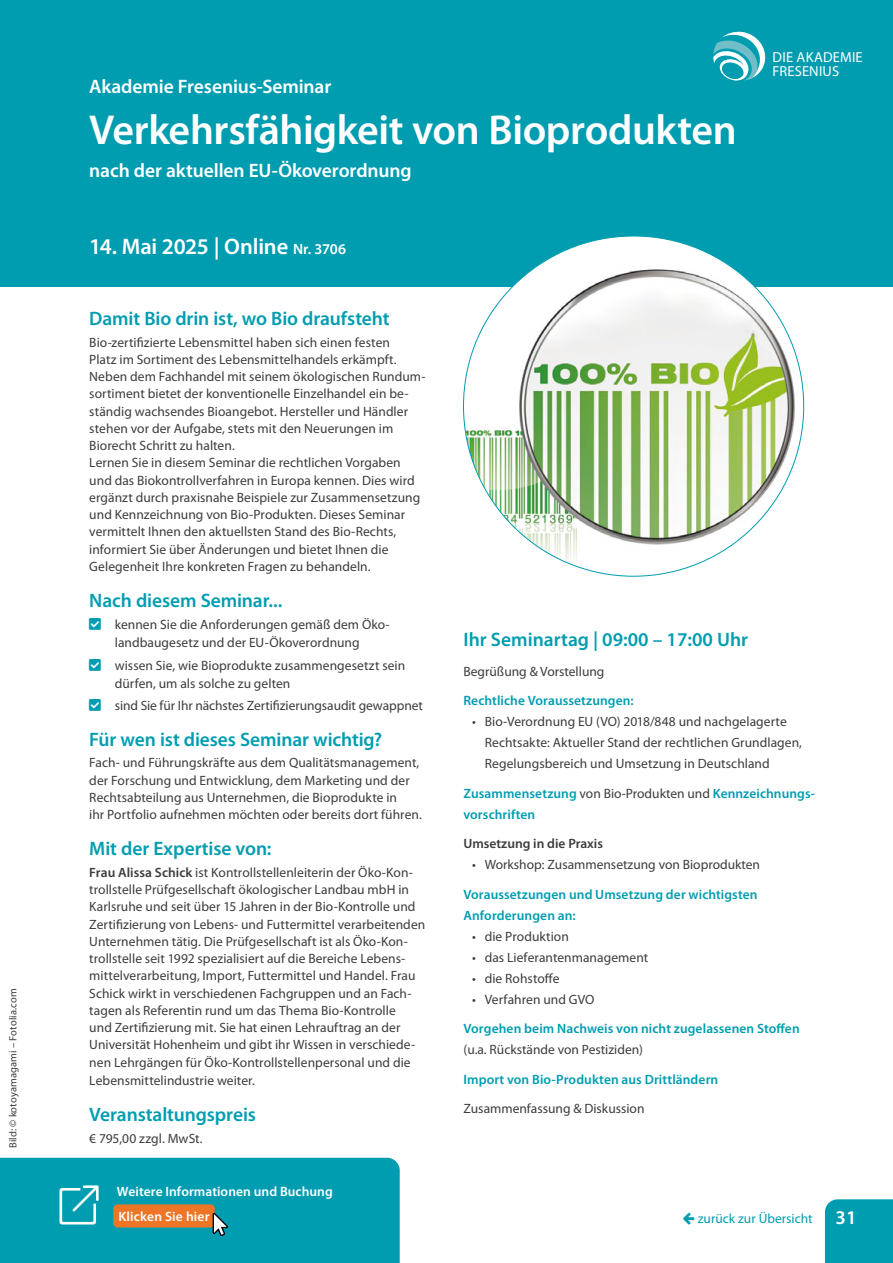
<style>
.page{position:relative;width:893px;height:1263px;background:#fff}
.page>*{position:absolute;margin:0;border:0;box-sizing:border-box;transform-origin:0 0}
.Seminartitel{font:600 42px "Myriad Pro";letter-spacing:-.01em;color:#fff}
.t1{font:600 22.5px "Myriad Pro";letter-spacing:-.01em;color:#fff}
.t2{font:600 19.5px "Myriad Pro";letter-spacing:-.005em;color:#009db1}
.t3{font:600 19.5px "Myriad Pro";letter-spacing:-.005em;color:#fff}
.t4{font:14.55px/14.5px "Myriad Pro";letter-spacing:.01em;color:#fff}
.t5{font:13.5px/17.2px "Myriad Pro";letter-spacing:.005em;color:#3c3c3b}
.t6{font:600 13.5px/21px "Myriad Pro";letter-spacing:.005em;color:#009db1}
.t7{font:600 13.5px "Myriad Pro";letter-spacing:.005em;color:#fff}
.t8{font:600 13.5px "Myriad Pro";color:#3c3c3b}
.t9{font:13.5px "Myriad Pro";color:#009db1}
.t10{font:10.5px "Myriad Pro";letter-spacing:.01em;color:#3c3c3b}
.s1{font-size:15px}
.s2{font-weight:600}
.s3{font-weight:400;color:#3c3c3b}
.s4{font-weight:600;font-size:19.5px;color:#fff}
</style>
<div class="page">
<div style="left:0;top:0;width:893px;height:287px;background:#009db1"></div>
<svg style="left:713px;top:32px;width:53px;height:49px"></svg>
<img style="left:463px;top:236px;width:341px;height:340px;border-radius:170px">
<div style="left:825px;top:1199px;width:68px;height:64px;background:#009db1"></div>
<svg style="left:0;top:1158px;width:400px;height:105px;background:#119caa"></svg>
<p class="t10" style="left:6px;top:1148px;width:161px;rotate:-90deg">Bild: © kotoyamagami – Fotolia.com</p>
<p class="t3" style="left:89px;top:74px;width:244px">Akademie Fresenius-Seminar</p>
<p class="Seminartitel" style="left:89px;top:103px;width:649px">Verkehrsfähigkeit von Bioprodukten</p>
<p class="t3" style="left:89px;top:158px;width:324px">nach der aktuellen EU-Ökoverordnung</p>
<p class="t1" style="left:89px;top:232px;width:258px">14. Mai 2025 | Online <span class="s1">Nr. 3706</span></p>
<p class="t4" style="left:773px;top:49px;width:92px">DIE AKADEMIE<br>FRESENIUS</p>
<p class="t2" style="left:89px;top:306px;width:302px">Damit Bio drin ist, wo Bio draufsteht</p>
<p class="t5" style="left:89px;top:333px;width:338px">Bio-zertifizierte Lebensmittel haben sich einen festen<br>Platz im Sortiment des Lebensmittelhandels erkämpft.<br>Neben dem Fachhandel mit seinem ökologischen Rundum&shy;sortiment bietet der konventionelle Einzelhandel ein be&shy;ständig wachsendes Bioangebot. Hersteller und Händler stehen vor der Aufgabe, stets mit den Neuerungen im Biorecht Schritt zu halten.</p>
<p class="t5" style="left:89px;top:454px;width:332px">Lernen Sie in diesem Seminar die rechtlichen Vorgaben und das Biokontrollverfahren in Europa kennen. Dies wird ergänzt durch praxisnahe Beispiele zur Zusammensetzung und Kennzeichnung von Bio-Produkten. Dieses Seminar vermittelt Ihnen den aktuellsten Stand des Bio-Rechts, informiert Sie über Änderungen und bietet Ihnen die Gelegenheit Ihre konkreten Fragen zu behandeln.</p>
<p class="t2" style="left:89px;top:588px;width:195px">Nach diesem Seminar...</p>
<p class="t5" style="left:115px;top:615px;width:276px;line-height:18px">kennen Sie die Anforderungen gemäß dem Öko&shy;landbaugesetz und der EU-Ökoverordnung</p>
<p class="t5" style="left:115px;top:656px;width:292px;line-height:18px">wissen Sie, wie Bioprodukte zusammengesetzt sein dürfen, um als solche zu gelten</p>
<p class="t5" style="left:115px;top:696px;width:310px">sind Sie für Ihr nächstes Zertifizierungsaudit gewappnet</p>
<p class="t2" style="left:89px;top:727px;width:294px">Für wen ist dieses Seminar wichtig?</p>
<p class="t5" style="left:89px;top:754px;width:332px">Fach- und Führungskräfte aus dem Qualitätsmanagement,</p>
<p class="t5" style="left:89px;top:771px;width:322px">der Forschung und Entwicklung, dem Marketing und der</p>
<p class="t5" style="left:89px;top:788px;width:309px">Rechtsabteilung aus Unternehmen, die Bioprodukte in</p>
<p class="t5" style="left:89px;top:806px;width:334px">ihr Portfolio aufnehmen möchten oder bereits dort führen.</p>
<p class="t2" style="left:89px;top:836px;width:184px">Mit der Expertise von:</p>
<p class="t5" style="left:89px;top:863px;width:338px"><span class="s2">Frau Alissa Schick</span> ist Kontrollstellenleiterin der Öko-Kon&shy;trollstelle Prüfgesellschaft ökologischer Landbau mbH in Karlsruhe und seit über 15 Jahren in der Bio-Kontrolle und Zertifizierung von Lebens- und Futtermittel verarbeitenden Unternehmen tätig. Die Prüfgesellschaft ist als Öko-Kon&shy;trollstelle seit 1992 spezialisiert auf die Bereiche Lebens&shy;mittelverarbeitung, Import, Futtermittel und Handel. Frau Schick wirkt in verschiedenen Fachgruppen und an Fach&shy;tagen als Referentin rund um das Thema Bio-Kontrolle<br>und Zertifizierung mit. Sie hat einen Lehrauftrag an der Universität Hohenheim und gibt ihr Wissen in verschiede&shy;nen Lehrgängen für Öko-Kontrollstellenpersonal und die Lebensmittelindustrie weiter.</p>
<p class="t2" style="left:89px;top:1102px;width:168px">Veranstaltungspreis</p>
<p class="t5" style="left:89px;top:1130px;width:115px">€ 795,00 zzgl. MwSt.</p>
<p class="t7" style="left:117px;top:1182px;width:217px">Weitere Informationen und Buchung</p>
<p class="t7" style="left:118px;top:1208px;width:93px">Klicken Sie hier</p>
<p class="t2" style="left:463px;top:627px;width:286px">Ihr Seminartag | 09:00 – 17:00 Uhr</p>
<p class="t5" style="left:463px;top:662px;width:142px">Begrüßung &amp; Vorstellung</p>
<p class="t6" style="left:463px;top:690px;width:172px">Rechtliche Voraussetzungen:</p>
<p class="t5" style="left:485px;top:711px;width:319px;line-height:21px;text-indent:-13px">• Bio-Verordnung EU (VO) 2018/848 und nachgelagerte<br>Rechtsakte: Aktueller Stand der rechtlichen Grundlagen,<br>Regelungsbereich und Umsetzung in Deutschland</p>
<p class="t6" style="left:463px;top:782px;width:353px">Zusammensetzung <span class="s3">von Bio-Produkten und</span> Kennzeichnungs&shy;vorschriften</p>
<p class="t8" style="left:463px;top:835px;width:141px">Umsetzung in die Praxis</p>
<p class="t5" style="left:472px;top:856px;width:290px">• Workshop: Zusammensetzung von Bioprodukten</p>
<p class="t6" style="left:463px;top:883px;width:296px">Voraussetzungen und Umsetzung der wichtigsten<br>Anforderungen an:</p>
<p class="t5" style="left:472px;top:927px;width:98px">• die Produktion</p>
<p class="t5" style="left:472px;top:948px;width:178px">• das Lieferantenmanagement</p>
<p class="t5" style="left:472px;top:969px;width:89px">• die Rohstoffe</p>
<p class="t5" style="left:472px;top:990px;width:124px">• Verfahren und GVO</p>
<p class="t6" style="left:463px;top:1018px;width:338px">Vorgehen beim Nachweis von nicht zugelassenen Stoffen <span class="s3">(u.a. Rückstände von Pestiziden)</span></p>
<p class="t6" style="left:463px;top:1068px;width:256px">Import von Bio-Produkten aus Drittländern</p>
<p class="t5" style="left:463px;top:1100px;width:183px">Zusammenfassung &amp; Diskussion</p>
<p class="t9" style="left:698px;top:1210px;width:160px">zurück zur Übersicht <span class="s4">31</span></p>
</div>
